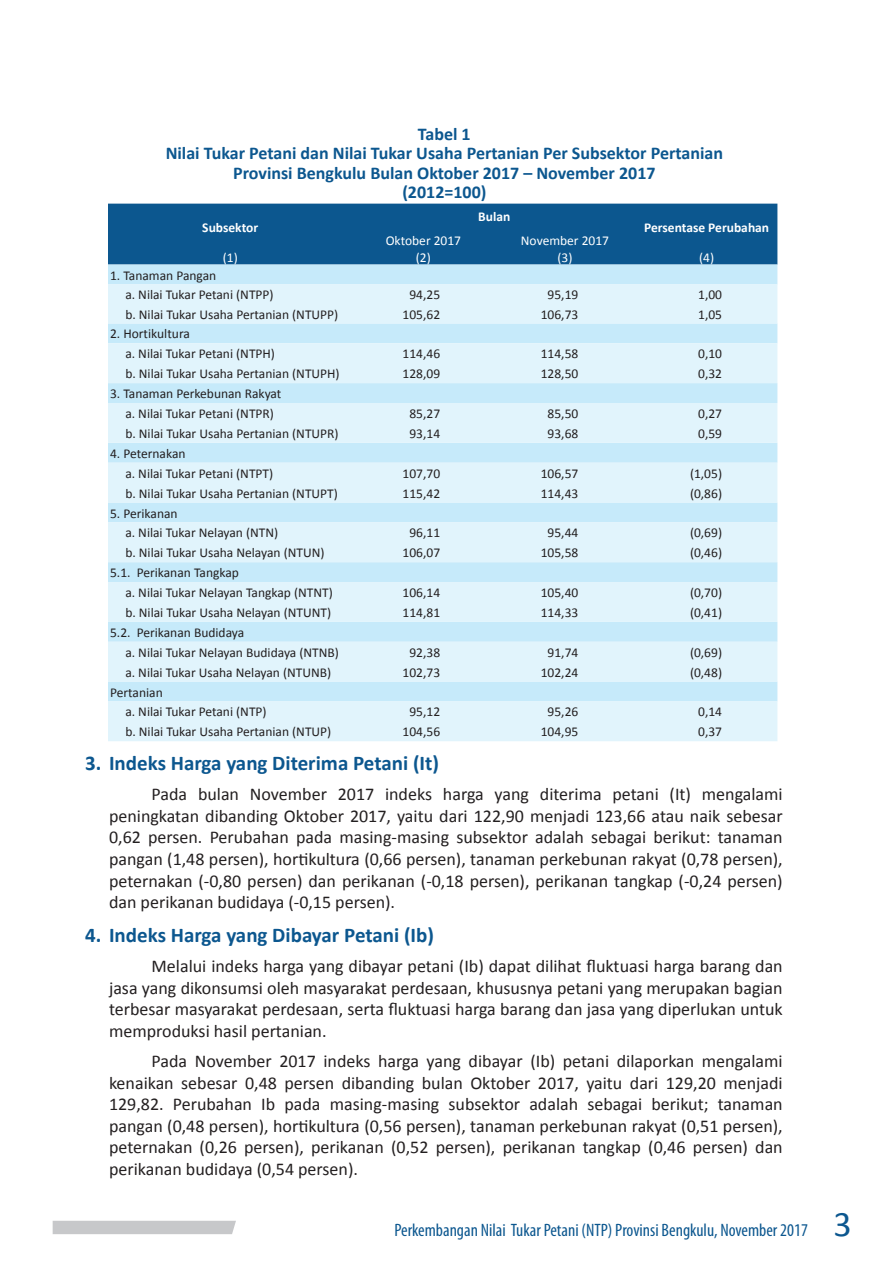
<style>
.page{position:relative;width:893px;height:1263px;background:#fff}
.page>*{position:absolute;margin:0;border:0;box-sizing:border-box;transform-origin:0 0}
.Bab_BRS{font:700 21px "Calibri";color:#0c578f}
.Body_Text_BRS{font:18px/21.6px "Calibri";color:#231f20;text-align:justify}
.Judul_Tabel_BRS{font:700 18px "Calibri";color:#0c578f}
.t1{font:condensed 18px "Myriad Pro";color:#0c578f}
.Keterangan_Tabel_BRS{font:13.5px "Calibri";color:#231f20}
.Content_Tabel_BRS{font:13.5px "Calibri";color:#231f20}
.Nomor_Kolom_Tabel_BR{font:13.5px "Calibri";color:#fff}
.Header_Tabel_BRS{font:700 13.5px "Calibri";color:#fff}
.s1{font-family:"Calibri";font-stretch:normal;font-size:36px}
</style>
<div class="page">
<div style="left:53px;top:1221px;width:183px;height:13px;background:#c7c8ca"></div>
<div style="left:108px;top:204px;width:669px;height:61px;background:#0c578f"></div>
<div style="left:108px;top:265px;width:669px;height:19px;background:#c6eafa"></div>
<svg style="left:108px;top:284px;width:669px;height:457px;background:#d9f1fb"></svg>
<p class="Judul_Tabel_BRS" style="left:418px;top:122px;width:54px">Tabel 1</p>
<p class="Judul_Tabel_BRS" style="left:166px;top:142px;width:559px">Nilai Tukar Petani dan Nilai Tukar Usaha Pertanian Per Subsektor Pertanian</p>
<p class="Judul_Tabel_BRS" style="left:233px;top:161px;width:424px">Provinsi Bengkulu Bulan Oktober 2017 – November 2017</p>
<p class="Judul_Tabel_BRS" style="left:402px;top:181px;width:86px">(2012=100)</p>
<p class="Header_Tabel_BRS" style="left:202px;top:219px;width:58px">Subsektor</p>
<p class="Header_Tabel_BRS" style="left:478px;top:208px;width:34px">Bulan</p>
<p class="Nomor_Kolom_Tabel_BR" style="left:386px;top:232px;width:77px">Oktober 2017</p>
<p class="Nomor_Kolom_Tabel_BR" style="left:521px;top:232px;width:90px">November 2017</p>
<p class="Header_Tabel_BRS" style="left:644px;top:219px;width:127px">Persentase Perubahan</p>
<p class="Nomor_Kolom_Tabel_BR" style="left:223px;top:249px;width:17px">(1)</p>
<p class="Nomor_Kolom_Tabel_BR" style="left:416px;top:249px;width:17px">(2)</p>
<p class="Nomor_Kolom_Tabel_BR" style="left:557px;top:249px;width:17px">(3)</p>
<p class="Nomor_Kolom_Tabel_BR" style="left:699px;top:249px;width:17px">(4)</p>
<p class="Keterangan_Tabel_BRS" style="left:110px;top:267px;width:108px">1. Tanaman Pangan</p>
<p class="Keterangan_Tabel_BRS" style="left:125px;top:286px;width:150px">a. Nilai Tukar Petani (NTPP)</p>
<p class="Content_Tabel_BRS" style="left:409px;top:286px;width:32px">94,25</p>
<p class="Content_Tabel_BRS" style="left:548px;top:286px;width:32px">95,19</p>
<p class="Content_Tabel_BRS" style="left:698px;top:286px;width:25px">1,00</p>
<p class="Keterangan_Tabel_BRS" style="left:125px;top:306px;width:214px">b. Nilai Tukar Usaha Pertanian (NTUPP)</p>
<p class="Content_Tabel_BRS" style="left:403px;top:306px;width:39px">105,62</p>
<p class="Content_Tabel_BRS" style="left:541px;top:306px;width:39px">106,73</p>
<p class="Content_Tabel_BRS" style="left:698px;top:306px;width:25px">1,05</p>
<p class="Keterangan_Tabel_BRS" style="left:110px;top:325px;width:81px">2. Hortikultura</p>
<p class="Keterangan_Tabel_BRS" style="left:125px;top:345px;width:151px">a. Nilai Tukar Petani (NTPH)</p>
<p class="Content_Tabel_BRS" style="left:403px;top:345px;width:39px">114,46</p>
<p class="Content_Tabel_BRS" style="left:541px;top:345px;width:39px">114,58</p>
<p class="Content_Tabel_BRS" style="left:698px;top:345px;width:25px">0,10</p>
<p class="Keterangan_Tabel_BRS" style="left:125px;top:365px;width:216px">b. Nilai Tukar Usaha Pertanian (NTUPH)</p>
<p class="Content_Tabel_BRS" style="left:403px;top:365px;width:39px">128,09</p>
<p class="Content_Tabel_BRS" style="left:541px;top:365px;width:39px">128,50</p>
<p class="Content_Tabel_BRS" style="left:698px;top:365px;width:25px">0,32</p>
<p class="Keterangan_Tabel_BRS" style="left:110px;top:385px;width:173px">3. Tanaman Perkebunan Rakyat</p>
<p class="Keterangan_Tabel_BRS" style="left:125px;top:405px;width:150px">a. Nilai Tukar Petani (NTPR)</p>
<p class="Content_Tabel_BRS" style="left:409px;top:405px;width:32px">85,27</p>
<p class="Content_Tabel_BRS" style="left:548px;top:405px;width:32px">85,50</p>
<p class="Content_Tabel_BRS" style="left:698px;top:405px;width:25px">0,27</p>
<p class="Keterangan_Tabel_BRS" style="left:125px;top:425px;width:215px">b. Nilai Tukar Usaha Pertanian (NTUPR)</p>
<p class="Content_Tabel_BRS" style="left:409px;top:425px;width:32px">93,14</p>
<p class="Content_Tabel_BRS" style="left:548px;top:425px;width:32px">93,68</p>
<p class="Content_Tabel_BRS" style="left:698px;top:425px;width:25px">0,59</p>
<p class="Keterangan_Tabel_BRS" style="left:110px;top:445px;width:77px">4. Peternakan</p>
<p class="Keterangan_Tabel_BRS" style="left:125px;top:465px;width:149px">a. Nilai Tukar Petani (NTPT)</p>
<p class="Content_Tabel_BRS" style="left:403px;top:465px;width:39px">107,70</p>
<p class="Content_Tabel_BRS" style="left:541px;top:465px;width:39px">106,57</p>
<p class="Content_Tabel_BRS" style="left:690px;top:465px;width:34px">(1,05)</p>
<p class="Keterangan_Tabel_BRS" style="left:125px;top:485px;width:214px">b. Nilai Tukar Usaha Pertanian (NTUPT)</p>
<p class="Content_Tabel_BRS" style="left:403px;top:485px;width:39px">115,42</p>
<p class="Content_Tabel_BRS" style="left:541px;top:485px;width:39px">114,43</p>
<p class="Content_Tabel_BRS" style="left:690px;top:485px;width:34px">(0,86)</p>
<p class="Keterangan_Tabel_BRS" style="left:110px;top:504px;width:69px">5. Perikanan</p>
<p class="Keterangan_Tabel_BRS" style="left:125px;top:524px;width:154px">a. Nilai Tukar Nelayan (NTN)</p>
<p class="Content_Tabel_BRS" style="left:409px;top:524px;width:32px">96,11</p>
<p class="Content_Tabel_BRS" style="left:548px;top:524px;width:32px">95,44</p>
<p class="Content_Tabel_BRS" style="left:690px;top:524px;width:34px">(0,69)</p>
<p class="Keterangan_Tabel_BRS" style="left:125px;top:544px;width:201px">b. Nilai Tukar Usaha Nelayan (NTUN)</p>
<p class="Content_Tabel_BRS" style="left:403px;top:544px;width:39px">106,07</p>
<p class="Content_Tabel_BRS" style="left:541px;top:544px;width:39px">105,58</p>
<p class="Content_Tabel_BRS" style="left:690px;top:544px;width:34px">(0,46)</p>
<p class="Keterangan_Tabel_BRS" style="left:110px;top:564px;width:130px">5.1. Perikanan Tangkap</p>
<p class="Keterangan_Tabel_BRS" style="left:125px;top:584px;width:209px">a. Nilai Tukar Nelayan Tangkap (NTNT)</p>
<p class="Content_Tabel_BRS" style="left:403px;top:584px;width:39px">106,14</p>
<p class="Content_Tabel_BRS" style="left:541px;top:584px;width:39px">105,40</p>
<p class="Content_Tabel_BRS" style="left:690px;top:584px;width:34px">(0,70)</p>
<p class="Keterangan_Tabel_BRS" style="left:125px;top:604px;width:207px">b. Nilai Tukar Usaha Nelayan (NTUNT)</p>
<p class="Content_Tabel_BRS" style="left:403px;top:604px;width:39px">114,81</p>
<p class="Content_Tabel_BRS" style="left:541px;top:604px;width:39px">114,33</p>
<p class="Content_Tabel_BRS" style="left:690px;top:604px;width:34px">(0,41)</p>
<p class="Keterangan_Tabel_BRS" style="left:110px;top:624px;width:136px">5.2. Perikanan Budidaya</p>
<p class="Keterangan_Tabel_BRS" style="left:125px;top:644px;width:215px">a. Nilai Tukar Nelayan Budidaya (NTNB)</p>
<p class="Content_Tabel_BRS" style="left:409px;top:644px;width:32px">92,38</p>
<p class="Content_Tabel_BRS" style="left:548px;top:644px;width:32px">91,74</p>
<p class="Content_Tabel_BRS" style="left:690px;top:644px;width:34px">(0,69)</p>
<p class="Keterangan_Tabel_BRS" style="left:125px;top:664px;width:207px">a. Nilai Tukar Usaha Nelayan (NTUNB)</p>
<p class="Content_Tabel_BRS" style="left:403px;top:664px;width:39px">102,73</p>
<p class="Content_Tabel_BRS" style="left:541px;top:664px;width:39px">102,24</p>
<p class="Content_Tabel_BRS" style="left:690px;top:664px;width:34px">(0,48)</p>
<p class="Keterangan_Tabel_BRS" style="left:110px;top:683px;width:54px">Pertanian</p>
<p class="Keterangan_Tabel_BRS" style="left:125px;top:703px;width:143px">a. Nilai Tukar Petani (NTP)</p>
<p class="Content_Tabel_BRS" style="left:409px;top:703px;width:32px">95,12</p>
<p class="Content_Tabel_BRS" style="left:548px;top:703px;width:32px">95,26</p>
<p class="Content_Tabel_BRS" style="left:698px;top:703px;width:25px">0,14</p>
<p class="Keterangan_Tabel_BRS" style="left:125px;top:723px;width:207px">b. Nilai Tukar Usaha Pertanian (NTUP)</p>
<p class="Content_Tabel_BRS" style="left:403px;top:723px;width:39px">104,56</p>
<p class="Content_Tabel_BRS" style="left:541px;top:723px;width:39px">104,95</p>
<p class="Content_Tabel_BRS" style="left:698px;top:723px;width:25px">0,37</p>
<p class="Bab_BRS" style="left:85px;top:750px;width:355px">3. Indeks Harga yang Diterima Petani (It)</p>
<p class="Body_Text_BRS" style="left:109px;top:783px;width:675px;text-indent:43px">Pada bulan November 2017 indeks harga yang diterima petani (It) mengalami peningkatan dibanding Oktober 2017, yaitu dari 122,90 menjadi 123,66 atau naik sebesar 0,62 persen. Perubahan pada masing-masing subsektor adalah sebagai berikut: tanaman pangan (1,48 persen), hortikultura (0,66 persen), tanaman perkebunan rakyat (0,78 persen), peternakan (-0,80 persen) dan perikanan (-0,18 persen), perikanan tangkap (-0,24 persen) dan perikanan budidaya (-0,15 persen).</p>
<p class="Bab_BRS" style="left:85px;top:921px;width:351px">4. Indeks Harga yang Dibayar Petani (Ib)</p>
<p class="Body_Text_BRS" style="left:109px;top:955px;width:675px;text-indent:43px">Melalui indeks harga yang dibayar petani (Ib) dapat dilihat fluktuasi harga barang dan jasa yang dikonsumsi oleh masyarakat perdesaan, khususnya petani yang merupakan bagian terbesar masyarakat perdesaan, serta fluktuasi harga barang dan jasa yang diperlukan untuk memproduksi hasil pertanian.</p>
<p class="Body_Text_BRS" style="left:109px;top:1050px;width:675px;text-indent:43px">Pada November 2017 indeks harga yang dibayar (Ib) petani dilaporkan mengalami kenaikan sebesar 0,48 persen dibanding bulan Oktober 2017, yaitu dari 129,20 menjadi 129,82. Perubahan Ib pada masing-masing subsektor adalah sebagai berikut; tanaman pangan (0,48 persen), hortikultura (0,56 persen), tanaman perkebunan rakyat (0,51 persen), peternakan (0,26 persen), perikanan (0,52 persen), perikanan tangkap (0,46 persen) dan perikanan budidaya (0,54 persen).</p>
<p class="t1" style="left:394px;top:1219px;width:459px">Perkembangan Nilai Tukar Petani (NTP) Provinsi Bengkulu, November 2017 <span class="s1">3</span></p>
</div>
